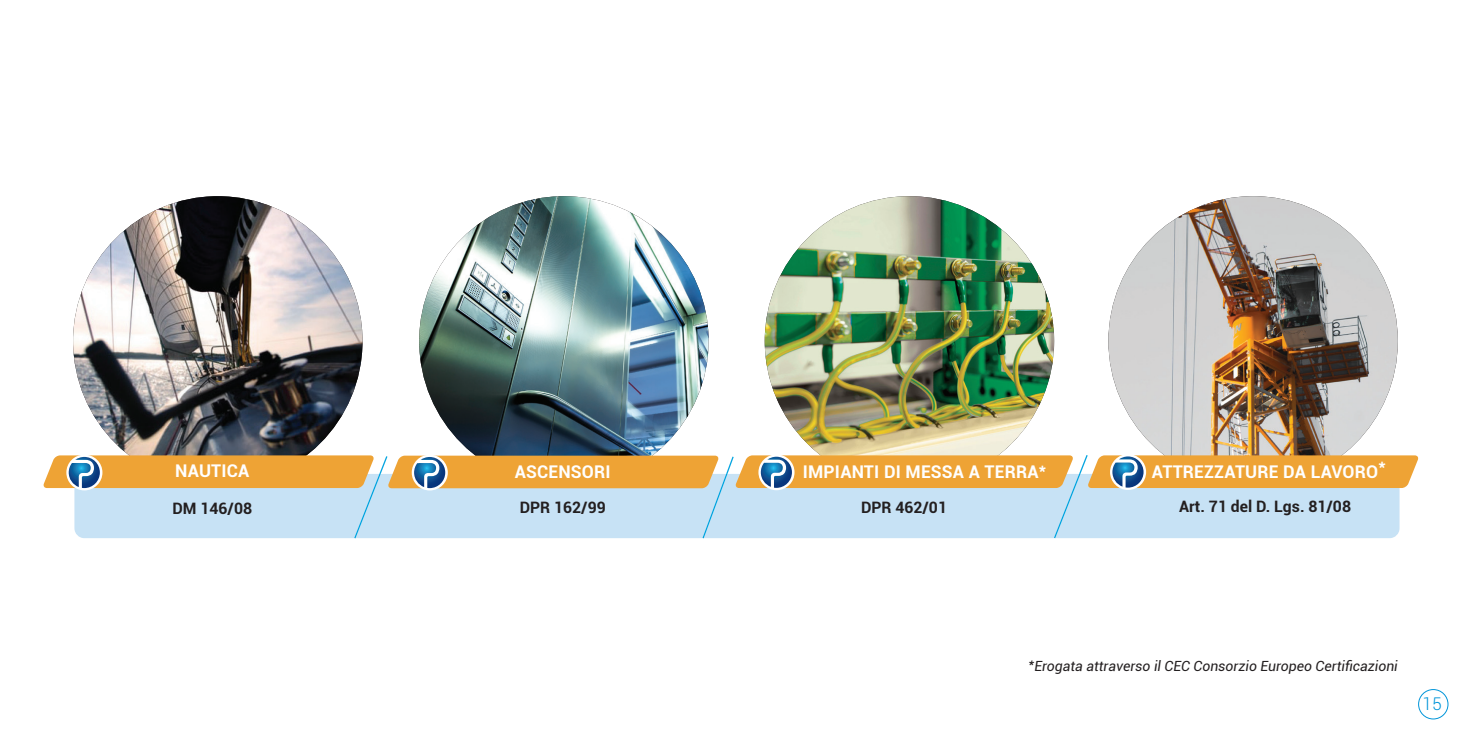
<style>
.page{position:relative;width:1474px;height:745px;background:#fff}
.page>*{position:absolute;margin:0;border:0;box-sizing:border-box;transform-origin:0 0}
.t1{font:700 17.5px "Roboto";letter-spacing:.01em;color:#fff}
.t2{font:300 17.5px "Roboto";color:#0095d9}
.t3{font:700 15.75px "Roboto";color:#231f20}
.t4{font:italic 14px "Roboto";color:#231f20}
</style>
<div class="page">
<img style="left:419px;top:196px;width:289px;height:289px;border-radius:145px">
<img style="left:764px;top:196px;width:290px;height:258px">
<img style="left:1108px;top:196px;width:289px;height:289px;border-radius:145px">
<img style="left:73px;top:196px;width:289px;height:289px;border-radius:145px">
<div style="left:1417px;top:688px;width:31px;height:31px;border:1px solid #0095d9;border-radius:50%"></div>
<svg style="left:43px;top:454px;width:1375px;height:84px;background:#d2cbb3"></svg>
<p class="t1" style="left:175px;top:458px;width:75px">NAUTICA</p>
<p class="t3" style="left:172px;top:497px;width:81px">DM 146/08</p>
<p class="t1" style="left:515px;top:459px;width:97px">ASCENSORI</p>
<p class="t3" style="left:520px;top:496px;width:87px">DPR 162/99</p>
<p class="t1" style="left:802px;top:459px;width:245px">IMPIANTI DI MESSA A TERRA*</p>
<p class="t3" style="left:861px;top:496px;width:87px">DPR 462/01</p>
<p class="t1" style="left:1151px;top:459px;width:235px">ATTREZZATURE DA LAVORO*</p>
<p class="t3" style="left:1179px;top:494px;width:173px">Art. 71 del D. Lgs. 81/08</p>
<p class="t4" style="left:1028px;top:655px;width:371px">*Erogata attraverso il CEC Consorzio Europeo Certificazioni</p>
<p class="t2" style="left:1422px;top:691px;width:21px">15</p>
</div>
